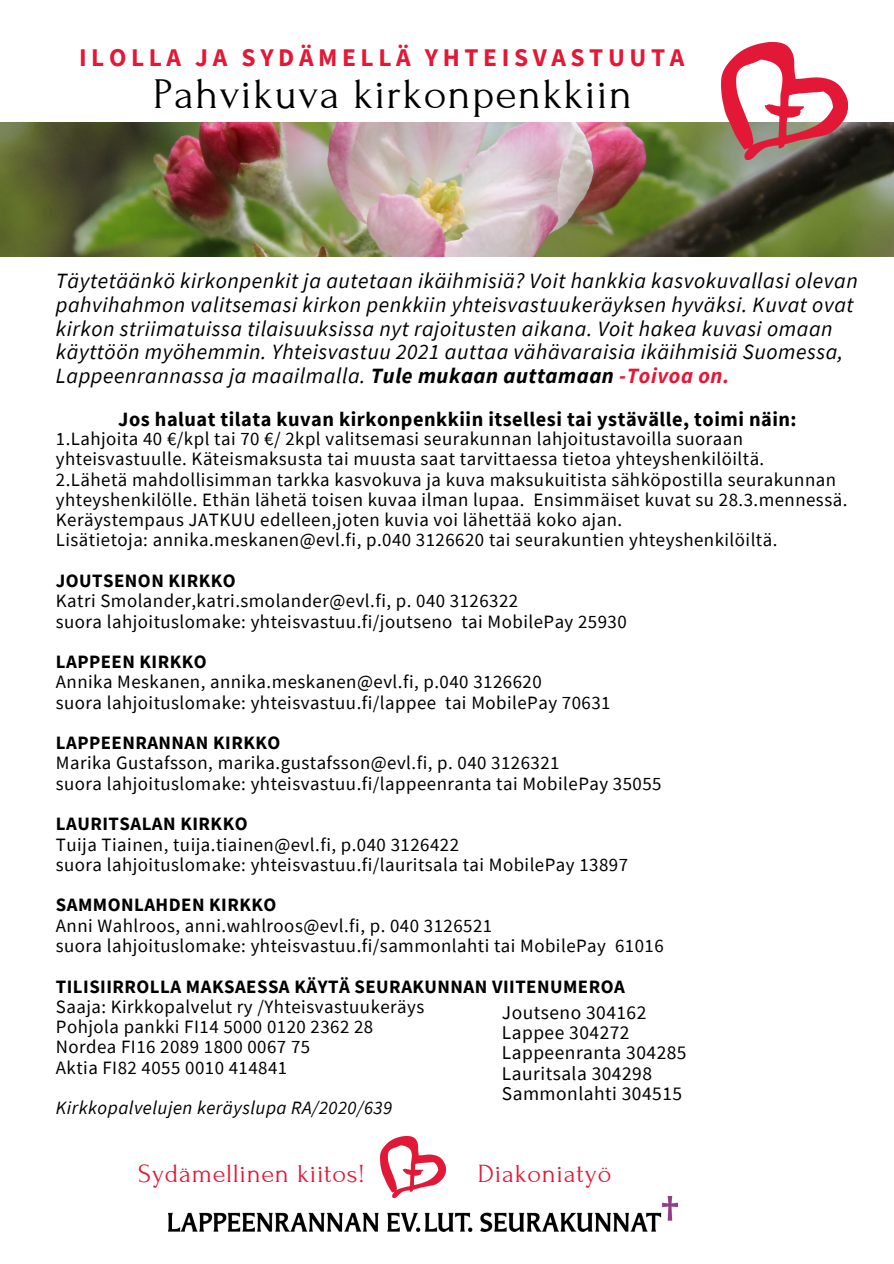
<style>
.page{position:relative;width:894px;height:1264px;background:#fff}
.page>*{position:absolute;margin:0;border:0;box-sizing:border-box;transform-origin:0 0}
.t1{font:43.8px "Forum";letter-spacing:.025em;color:#000}
.t2{font:26.25px "Forum";letter-spacing:.025em;color:#e41836}
.t3{font:700 25.35px "Source Sans Pro";letter-spacing:.18em;color:#e41836}
.t4{font:italic 21.75px/23.7px "Source Sans Pro";letter-spacing:.025em;color:#000}
.t5{font:700 20.25px "Source Sans Pro";letter-spacing:.025em;color:#000}
.t6{font:19.35px "Source Sans Pro";letter-spacing:.025em;color:#000}
.t7{font:18.9px/20.2px "Source Sans Pro";letter-spacing:.025em;color:#000}
.t8{font:700 18.9px "Source Sans Pro";letter-spacing:.025em;color:#000}
.t9{font:italic 18.9px "Source Sans Pro";letter-spacing:.025em;color:#000}
.s1{font-weight:700}
.s2{font-weight:700;color:#e41836}
</style>
<div class="page">
<img style="left:169px;top:1196px;width:508px;height:35px">
<img style="left:0;top:122px;width:893px;height:134px">
<img style="left:721px;top:43px;width:125px;height:117px">
<img style="left:380px;top:1136px;width:65px;height:61px">
<p class="t3" style="left:79px;top:41px;width:606px">ILOLLA JA SYDÄMELLÄ YHTEISVASTUUTA</p>
<p class="t1" style="left:153px;top:70px;width:480px">Pahvikuva kirkonpenkkiin</p>
<p class="t4" style="left:56px;top:269px;width:803px">Täytetäänkö kirkonpenkit ja autetaan ikäihmisiä? Voit hankkia kasvokuvallasi olevan pahvihahmon valitsemasi kirkon penkkiin yhteisvastuukeräyksen hyväksi. Kuvat ovat kirkon striimatuissa tilaisuuksissa nyt rajoitusten aikana. Voit hakea kuvasi omaan käyttöön myöhemmin. Yhteisvastuu 2021 auttaa vähävaraisia ikäihmisiä Suomessa, Lappeenrannassa ja maailmalla. <span class="s1">Tule mukaan auttamaan</span> <span class="s2">-Toivoa on.</span></p>
<p class="t5" style="left:118px;top:406px;width:679px">Jos haluat tilata kuvan kirkonpenkkiin itsellesi tai ystävälle, toimi näin:</p>
<p class="t7" style="left:56px;top:428px;width:709px">1.Lahjoita 40 €/kpl tai 70 €/ 2kpl valitsemasi seurakunnan lahjoitustavoilla suoraan yhteisvastuulle. Käteismaksusta tai muusta saat tarvittaessa tietoa yhteyshenkilöiltä.</p>
<p class="t7" style="left:56px;top:469px;width:792px">2.Lähetä mahdollisimman tarkka kasvokuva ja kuva maksukuitista sähköpostilla seurakunnan yhteyshenkilölle. Ethän lähetä toisen kuvaa ilman lupaa. Ensimmäiset kuvat su 28.3.mennessä.<br>Keräystempaus JATKUU edelleen,joten kuvia voi lähettää koko ajan.</p>
<p class="t7" style="left:56px;top:529px;width:722px">Lisätietoja: annika.meskanen@evl.fi, p.040 3126620 tai seurakuntien yhteyshenkilöiltä.</p>
<p class="t8" style="left:56px;top:568px;width:181px">JOUTSENON KIRKKO</p>
<p class="t7" style="left:56px;top:590px;width:464px">Katri Smolander,katri.smolander@evl.fi, p. 040 3126322</p>
<p class="t7" style="left:56px;top:610px;width:572px">suora lahjoituslomake: yhteisvastuu.fi/joutseno tai MobilePay 25930</p>
<p class="t8" style="left:56px;top:649px;width:152px">LAPPEEN KIRKKO</p>
<p class="t7" style="left:56px;top:671px;width:487px">Annika Meskanen, annika.meskanen@evl.fi, p.040 3126620</p>
<p class="t7" style="left:56px;top:691px;width:556px">suora lahjoituslomake: yhteisvastuu.fi/lappee tai MobilePay 70631</p>
<p class="t8" style="left:56px;top:730px;width:226px">LAPPEENRANNAN KIRKKO</p>
<p class="t7" style="left:56px;top:752px;width:505px">Marika Gustafsson, marika.gustafsson@evl.fi, p. 040 3126321</p>
<p class="t7" style="left:56px;top:773px;width:607px">suora lahjoituslomake: yhteisvastuu.fi/lappeenranta tai MobilePay 35055</p>
<p class="t8" style="left:56px;top:811px;width:193px">LAURITSALAN KIRKKO</p>
<p class="t7" style="left:56px;top:833px;width:404px">Tuija Tiainen, tuija.tiainen@evl.fi, p.040 3126422</p>
<p class="t7" style="left:56px;top:854px;width:573px">suora lahjoituslomake: yhteisvastuu.fi/lauritsala tai MobilePay 13897</p>
<p class="t8" style="left:56px;top:892px;width:222px">SAMMONLAHDEN KIRKKO</p>
<p class="t7" style="left:56px;top:914px;width:437px">Anni Wahlroos, anni.wahlroos@evl.fi, p. 040 3126521</p>
<p class="t7" style="left:56px;top:935px;width:609px">suora lahjoituslomake: yhteisvastuu.fi/sammonlahti tai MobilePay 61016</p>
<p class="t8" style="left:56px;top:973px;width:570px">TILISIIRROLLA MAKSAESSA KÄYTÄ SEURAKUNNAN VIITENUMEROA</p>
<p class="t7" style="left:56px;top:995px;width:370px">Saaja: Kirkkopalvelut ry /Yhteisvastuukeräys</p>
<p class="t7" style="left:56px;top:1016px;width:319px">Pohjola pankki FI14 5000 0120 2362 28</p>
<p class="t7" style="left:56px;top:1036px;width:256px">Nordea FI16 2089 1800 0067 75</p>
<p class="t7" style="left:56px;top:1056px;width:233px">Aktia FI82 4055 0010 414841</p>
<p class="t9" style="left:56px;top:1095px;width:337px">Kirkkopalvelujen keräyslupa RA/2020/639</p>
<p class="t6" style="left:502px;top:999px;width:146px">Joutseno 304162</p>
<p class="t6" style="left:502px;top:1019px;width:129px">Lappee 304272</p>
<p class="t6" style="left:502px;top:1040px;width:186px">Lappeenranta 304285</p>
<p class="t6" style="left:502px;top:1060px;width:151px">Lauritsala 304298</p>
<p class="t6" style="left:502px;top:1080px;width:182px">Sammonlahti 304515</p>
<p class="t2" style="left:138px;top:1159px;width:228px">Sydämellinen kiitos!</p>
<p class="t2" style="left:478px;top:1159px;width:135px">Diakoniatyö</p>
</div>
